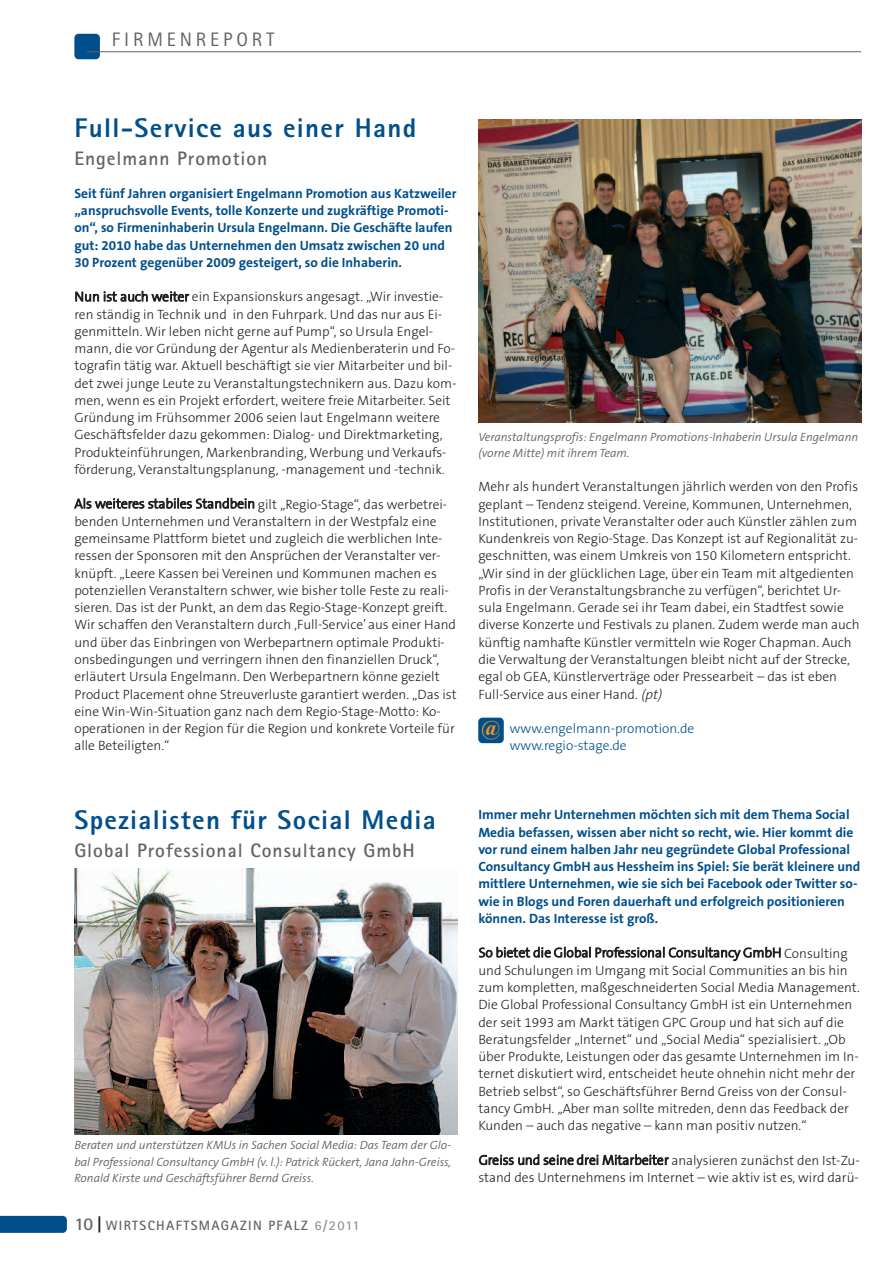
<style>
.page{position:relative;width:893px;height:1263px;background:#fff}
.page>*{position:absolute;margin:0;border:0;box-sizing:border-box;transform-origin:0 0}
.t1{font:800 27px "Rotis Sans Serif";letter-spacing:.05em;color:#004f8c}
.t2{font:italic 700 21px "Times New Roman";color:#f7931d}
.t3{font:700 19.5px "Rotis Sans Serif";letter-spacing:.05em;color:#636366}
.t4{font:19.5px "Rotis Sans Serif";letter-spacing:.2em;color:#636366}
.t5{font:300 13.5px/17.2px "The Sans B3";color:#231f20}
.t6{font:700 13.5px/17.2px "The Sans B7";color:#004f8c}
.t7{font:300 13.5px/17.2px "The Sans B3";color:#004f8c}
.t8{font:700 13.5px "Rotis Sans Serif";letter-spacing:.1em;color:#636366}
.t9{font:italic 300 12px/16.5px "The Sans B4";color:#636366}
.s1{font-style:italic}
.s2{font-size:18px}
.s3{font-size:18px;color:#231f20}
.s4{color:#939598}
</style>
<div class="page">
<svg style="left:0;top:1216px;width:67px;height:17px"></svg>
<div style="left:74px;top:34px;width:26px;height:25px;background:#004f8c;border-radius:4px"></div>
<hr style="left:87px;top:51px;width:774px;height:1px;background:#636366">
<img style="left:478px;top:119px;width:383px;height:303px">
<div style="left:478px;top:718px;width:26px;height:25px;background:#004f8c;border-radius:4px"></div>
<img style="left:74px;top:868px;width:383px;height:266px">
<p class="t4" style="left:112px;top:32px;width:164px">FIRMENREPORT</p>
<p class="t1" style="left:74px;top:118px;width:343px">Full-Service aus einer Hand</p>
<p class="t3" style="left:74px;top:151px;width:194px">Engelmann Promotion</p>
<p class="t6" style="left:74px;top:185px;width:384px">Seit fünf Jahren organisiert Engelmann Promotion aus Katzweiler „anspruchsvolle Events, tolle Konzerte und zugkräftige Promoti&shy;on“, so Firmeninhaberin Ursula Engelmann. Die Geschäfte laufen gut: 2010 habe das Unternehmen den Umsatz zwischen 20 und 30 Prozent gegenüber 2009 gesteigert, so die Inhaberin.</p>
<p class="t5" style="left:74px;top:289px;width:384px">Nun ist auch weiter ein Expansionskurs angesagt. „Wir investie&shy;ren ständig in Technik und in den Fuhrpark. Und das nur aus Ei&shy;genmitteln. Wir leben nicht gerne auf Pump“, so Ursula Engel&shy;mann, die vor Gründung der Agentur als Medienberaterin und Fo&shy;tografin tätig war. Aktuell beschäftigt sie vier Mitarbeiter und bil&shy;det zwei junge Leute zu Veranstaltungstechnikern aus. Dazu kom&shy;men, wenn es ein Projekt erfordert, weitere freie Mitarbeiter. Seit Gründung im Frühsommer 2006 seien laut Engelmann weitere Geschäftsfelder dazu gekommen: Dialog- und Direktmarketing, Produkteinführungen, Markenbranding, Werbung und Verkaufs&shy;förderung, Veranstaltungsplanung, -management und -technik.</p>
<p class="t5" style="left:74px;top:496px;width:384px">Als weiteres stabiles Standbein gilt „Regio-Stage“, das werbetrei&shy;benden Unternehmen und Veranstaltern in der Westpfalz eine gemeinsame Plattform bietet und zugleich die werblichen Inte&shy;ressen der Sponsoren mit den Ansprüchen der Veranstalter ver&shy;knüpft. „Leere Kassen bei Vereinen und Kommunen machen es potenziellen Veranstaltern schwer, wie bisher tolle Feste zu reali&shy;sieren. Das ist der Punkt, an dem das Regio-Stage-Konzept greift.<br>Wir schaffen den Veranstaltern durch ‚Full-Service’ aus einer Hand und über das Einbringen von Werbepartnern optimale Produkti&shy;onsbedingungen und verringern ihnen den finanziellen Druck“, erläutert Ursula Engelmann. Den Werbepartnern könne gezielt Product Placement ohne Streuverluste garantiert werden. „Das ist eine Win-Win-Situation ganz nach dem Regio-Stage-Motto: Ko&shy;operationen in der Region für die Region und konkrete Vorteile für alle Beteiligten.“</p>
<p class="t9" style="left:478px;top:429px;width:381px">Veranstaltungsprofis: Engelmann Promotions-Inhaberin Ursula Engelmann (vorne Mitte) mit ihrem Team.</p>
<p class="t5" style="left:478px;top:479px;width:383px">Mehr als hundert Veranstaltungen jährlich werden von den Profis geplant – Tendenz steigend. Vereine, Kommunen, Unternehmen, Institutionen, private Veranstalter oder auch Künstler zählen zum Kundenkreis von Regio-Stage. Das Konzept ist auf Regionalität zu&shy;geschnitten, was einem Umkreis von 150 Kilometern entspricht. „Wir sind in der glücklichen Lage, über ein Team mit altgedienten Profis in der Veranstaltungsbranche zu verfügen“, berichtet Ur&shy;sula Engelmann. Gerade sei ihr Team dabei, ein Stadtfest sowie diverse Konzerte und Festivals zu planen. Zudem werde man auch künftig namhafte Künstler vermitteln wie Roger Chapman. Auch die Verwaltung der Veranstaltungen bleibt nicht auf der Strecke, egal ob GEA, Künstlerverträge oder Pressearbeit – das ist eben Full-Service aus einer Hand. <span class="s1">(pt)</span></p>
<p class="t7" style="left:510px;top:720px;width:186px">www.engelmann-promotion.de www.regio-stage.de</p>
<p class="t2" style="left:481px;top:716px;width:19px">@</p>
<p class="t1" style="left:74px;top:810px;width:363px">Spezialisten für Social Media</p>
<p class="t3" style="left:74px;top:843px;width:342px">Global Professional Consultancy GmbH</p>
<p class="t9" style="left:74px;top:1137px;width:378px;text-align:justify">Beraten und unterstützen KMUs in Sachen Social Media: Das Team der Glo&shy;bal Professional Consultancy GmbH (v. l.): Patrick Rückert, Jana Jahn-Greiss, Ronald Kirste und Geschäftsführer Bernd Greiss.</p>
<p class="t8" style="left:74px;top:1221px;width:287px"><span class="s2">10</span> <span class="s3">|</span> WIRTSCHAFTSMAGAZIN PFALZ <span class="s4">6/2011</span></p>
<p class="t6" style="left:478px;top:806px;width:383px">Immer mehr Unternehmen möchten sich mit dem Thema Social Media befassen, wissen aber nicht so recht, wie. Hier kommt die vor rund einem halben Jahr neu gegründete Global Professional Consultancy GmbH aus Hessheim ins Spiel: Sie berät kleinere und mittlere Unternehmen, wie sie sich bei Facebook oder Twitter so&shy;wie in Blogs und Foren dauerhaft und erfolgreich positionieren können. Das Interesse ist groß.</p>
<p class="t5" style="left:478px;top:944px;width:383px">So bietet die Global Professional Consultancy GmbH Consulting und Schulungen im Umgang mit Social Communities an bis hin zum kompletten, maßgeschneiderten Social Media Management.<br>Die Global Professional Consultancy GmbH ist ein Unternehmen der seit 1993 am Markt tätigen GPC Group und hat sich auf die Beratungsfelder „Internet“ und „Social Media“ spezialisiert. „Ob über Produkte, Leistungen oder das gesamte Unternehmen im In&shy;ternet diskutiert wird, entscheidet heute ohnehin nicht mehr der Betrieb selbst“, so Geschäftsführer Bernd Greiss von der Consul&shy;tancy GmbH. „Aber man sollte mitreden, denn das Feedback der Kunden – auch das negative – kann man positiv nutzen.“</p>
<p class="t5" style="left:478px;top:1152px;width:383px">Greiss und seine drei Mitarbeiter analysieren zunächst den Ist-Zu&shy;stand des Unternehmens im Internet – wie aktiv ist es, wird darü-</p>
</div>
